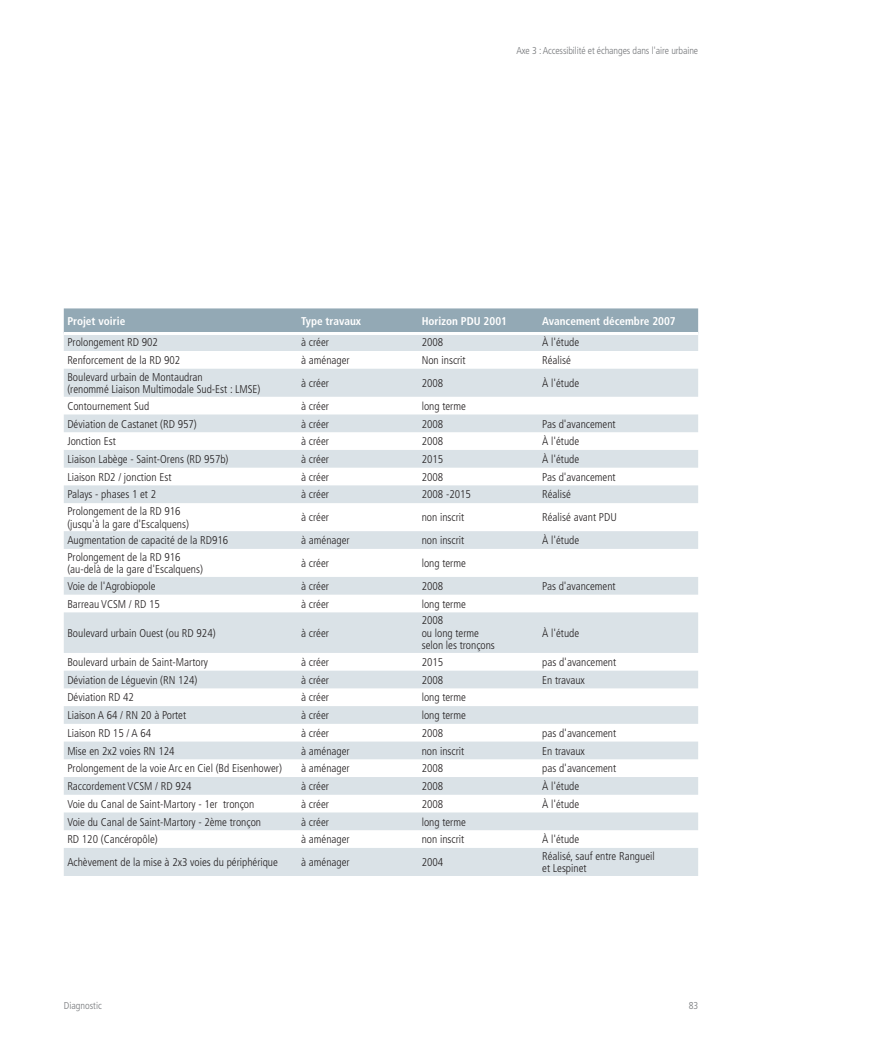
<style>
.page{position:relative;width:886px;height:1053px;background:#fff}
.page>*{position:absolute;margin:0;border:0;box-sizing:border-box;transform-origin:0 0}
.t1{font:300 condensed 11.25px/12.5px "Frutiger LT Std";color:#231f20}
.t2{font:700 condensed 11.25px "Frutiger LT Std";color:#fff}
.t3{font:300 condensed 10px "Frutiger LT Std";letter-spacing:-.01em;color:#76787b}
</style>
<div class="page">
<div style="left:64px;top:308px;width:634px;height:24px;background:#93a9b5"></div>
<svg style="left:64px;top:335px;width:634px;height:540px;fill:#dae2e7"></svg>
<p class="t3" style="left:516px;top:44px;width:183px">Axe 3 : Accessibilité et échanges dans l'aire urbaine</p>
<p class="t2" style="left:67px;top:314px;width:60px">Projet voirie</p>
<p class="t2" style="left:301px;top:314px;width:61px">Type travaux</p>
<p class="t2" style="left:422px;top:314px;width:87px">Horizon PDU 2001</p>
<p class="t2" style="left:542px;top:314px;width:135px">Avancement décembre 2007</p>
<p class="t1" style="left:67px;top:336px;width:92px">Prolongement RD 902</p>
<p class="t1" style="left:301px;top:336px;width:29px">à créer</p>
<p class="t1" style="left:422px;top:336px;width:23px">2008</p>
<p class="t1" style="left:542px;top:336px;width:39px">À l'étude</p>
<p class="t1" style="left:67px;top:354px;width:114px">Renforcement de la RD 902</p>
<p class="t1" style="left:301px;top:354px;width:50px">à aménager</p>
<p class="t1" style="left:422px;top:354px;width:45px">Non inscrit</p>
<p class="t1" style="left:542px;top:354px;width:30px">Réalisé</p>
<p class="t1" style="left:67px;top:371px;width:195px">Boulevard urbain de Montaudran<br>(renommé Liaison Multimodale Sud-Est : LMSE)</p>
<p class="t1" style="left:301px;top:377px;width:29px">à créer</p>
<p class="t1" style="left:422px;top:377px;width:23px">2008</p>
<p class="t1" style="left:542px;top:377px;width:39px">À l'étude</p>
<p class="t1" style="left:67px;top:400px;width:83px">Contournement Sud</p>
<p class="t1" style="left:301px;top:400px;width:29px">à créer</p>
<p class="t1" style="left:422px;top:400px;width:46px">long terme</p>
<p class="t1" style="left:67px;top:417px;width:131px">Déviation de Castanet (RD 957)</p>
<p class="t1" style="left:301px;top:417px;width:29px">à créer</p>
<p class="t1" style="left:422px;top:417px;width:23px">2008</p>
<p class="t1" style="left:542px;top:417px;width:75px">Pas d'avancement</p>
<p class="t1" style="left:67px;top:435px;width:50px">Jonction Est</p>
<p class="t1" style="left:301px;top:435px;width:29px">à créer</p>
<p class="t1" style="left:422px;top:435px;width:23px">2008</p>
<p class="t1" style="left:542px;top:435px;width:39px">À l'étude</p>
<p class="t1" style="left:67px;top:453px;width:163px">Liaison Labège - Saint-Orens (RD 957b)</p>
<p class="t1" style="left:301px;top:453px;width:29px">à créer</p>
<p class="t1" style="left:422px;top:453px;width:23px">2015</p>
<p class="t1" style="left:542px;top:453px;width:39px">À l'étude</p>
<p class="t1" style="left:67px;top:470px;width:106px">Liaison RD2 / jonction Est</p>
<p class="t1" style="left:301px;top:470px;width:29px">à créer</p>
<p class="t1" style="left:422px;top:470px;width:23px">2008</p>
<p class="t1" style="left:542px;top:470px;width:75px">Pas d'avancement</p>
<p class="t1" style="left:67px;top:488px;width:90px">Palays - phases 1 et 2</p>
<p class="t1" style="left:301px;top:488px;width:29px">à créer</p>
<p class="t1" style="left:422px;top:488px;width:51px">2008 -2015</p>
<p class="t1" style="left:542px;top:488px;width:30px">Réalisé</p>
<p class="t1" style="left:67px;top:505px;width:123px">Prolongement de la RD 916 (jusqu'à la gare d'Escalquens)</p>
<p class="t1" style="left:301px;top:511px;width:29px">à créer</p>
<p class="t1" style="left:422px;top:511px;width:44px">non inscrit</p>
<p class="t1" style="left:542px;top:511px;width:76px">Réalisé avant PDU</p>
<p class="t1" style="left:67px;top:534px;width:162px">Augmentation de capacité de la RD916</p>
<p class="t1" style="left:301px;top:534px;width:50px">à aménager</p>
<p class="t1" style="left:422px;top:534px;width:44px">non inscrit</p>
<p class="t1" style="left:542px;top:534px;width:39px">À l'étude</p>
<p class="t1" style="left:67px;top:551px;width:137px">Prolongement de la RD 916 (au-delà de la gare d'Escalquens)</p>
<p class="t1" style="left:301px;top:557px;width:29px">à créer</p>
<p class="t1" style="left:422px;top:557px;width:46px">long terme</p>
<p class="t1" style="left:67px;top:580px;width:90px">Voie de l'Agrobiopole</p>
<p class="t1" style="left:301px;top:580px;width:29px">à créer</p>
<p class="t1" style="left:422px;top:580px;width:23px">2008</p>
<p class="t1" style="left:542px;top:580px;width:75px">Pas d'avancement</p>
<p class="t1" style="left:67px;top:597px;width:94px">Barreau VCSM / RD 15</p>
<p class="t1" style="left:301px;top:597px;width:29px">à créer</p>
<p class="t1" style="left:422px;top:597px;width:46px">long terme</p>
<p class="t1" style="left:67px;top:627px;width:150px">Boulevard urbain Ouest (ou RD 924)</p>
<p class="t1" style="left:301px;top:627px;width:29px">à créer</p>
<p class="t1" style="left:422px;top:614px;width:75px">2008<br>ou long terme selon les tronçons</p>
<p class="t1" style="left:542px;top:627px;width:39px">À l'étude</p>
<p class="t1" style="left:67px;top:656px;width:142px">Boulevard urbain de Saint-Martory</p>
<p class="t1" style="left:301px;top:656px;width:29px">à créer</p>
<p class="t1" style="left:422px;top:656px;width:23px">2015</p>
<p class="t1" style="left:542px;top:656px;width:75px">pas d'avancement</p>
<p class="t1" style="left:67px;top:673px;width:131px">Déviation de Léguevin (RN 124)</p>
<p class="t1" style="left:301px;top:673px;width:29px">à créer</p>
<p class="t1" style="left:422px;top:673px;width:23px">2008</p>
<p class="t1" style="left:542px;top:673px;width:44px">En travaux</p>
<p class="t1" style="left:67px;top:691px;width:68px">Déviation RD 42</p>
<p class="t1" style="left:301px;top:691px;width:29px">à créer</p>
<p class="t1" style="left:422px;top:691px;width:46px">long terme</p>
<p class="t1" style="left:67px;top:709px;width:120px">Liaison A 64 / RN 20 à Portet</p>
<p class="t1" style="left:301px;top:709px;width:29px">à créer</p>
<p class="t1" style="left:422px;top:709px;width:46px">long terme</p>
<p class="t1" style="left:67px;top:727px;width:85px">Liaison RD 15 / A 64</p>
<p class="t1" style="left:301px;top:727px;width:29px">à créer</p>
<p class="t1" style="left:422px;top:727px;width:23px">2008</p>
<p class="t1" style="left:542px;top:727px;width:75px">pas d'avancement</p>
<p class="t1" style="left:67px;top:744px;width:109px">Mise en 2x2 voies RN 124</p>
<p class="t1" style="left:301px;top:744px;width:50px">à aménager</p>
<p class="t1" style="left:422px;top:744px;width:44px">non inscrit</p>
<p class="t1" style="left:542px;top:744px;width:44px">En travaux</p>
<p class="t1" style="left:67px;top:762px;width:216px">Prolongement de la voie Arc en Ciel (Bd Eisenhower)</p>
<p class="t1" style="left:301px;top:762px;width:50px">à aménager</p>
<p class="t1" style="left:422px;top:762px;width:23px">2008</p>
<p class="t1" style="left:542px;top:762px;width:75px">pas d'avancement</p>
<p class="t1" style="left:67px;top:780px;width:126px">Raccordement VCSM / RD 924</p>
<p class="t1" style="left:301px;top:780px;width:29px">à créer</p>
<p class="t1" style="left:422px;top:780px;width:23px">2008</p>
<p class="t1" style="left:542px;top:780px;width:39px">À l'étude</p>
<p class="t1" style="left:67px;top:797px;width:189px">Voie du Canal de Saint-Martory - 1er tronçon</p>
<p class="t1" style="left:301px;top:797px;width:29px">à créer</p>
<p class="t1" style="left:422px;top:797px;width:23px">2008</p>
<p class="t1" style="left:542px;top:797px;width:39px">À l'étude</p>
<p class="t1" style="left:67px;top:815px;width:195px">Voie du Canal de Saint-Martory - 2ème tronçon</p>
<p class="t1" style="left:301px;top:815px;width:29px">à créer</p>
<p class="t1" style="left:422px;top:815px;width:46px">long terme</p>
<p class="t1" style="left:67px;top:833px;width:92px">RD 120 (Cancéropôle)</p>
<p class="t1" style="left:301px;top:833px;width:50px">à aménager</p>
<p class="t1" style="left:422px;top:833px;width:44px">non inscrit</p>
<p class="t1" style="left:542px;top:833px;width:39px">À l'étude</p>
<p class="t1" style="left:67px;top:856px;width:212px">Achèvement de la mise à 2x3 voies du périphérique</p>
<p class="t1" style="left:301px;top:856px;width:50px">à aménager</p>
<p class="t1" style="left:422px;top:856px;width:23px">2004</p>
<p class="t1" style="left:542px;top:849px;width:114px">Réalisé, sauf entre Rangueil et Lespinet</p>
<p class="t3" style="left:64px;top:1000px;width:39px">Diagnostic</p>
<p class="t3" style="left:689px;top:1000px;width:11px">83</p>
</div>
